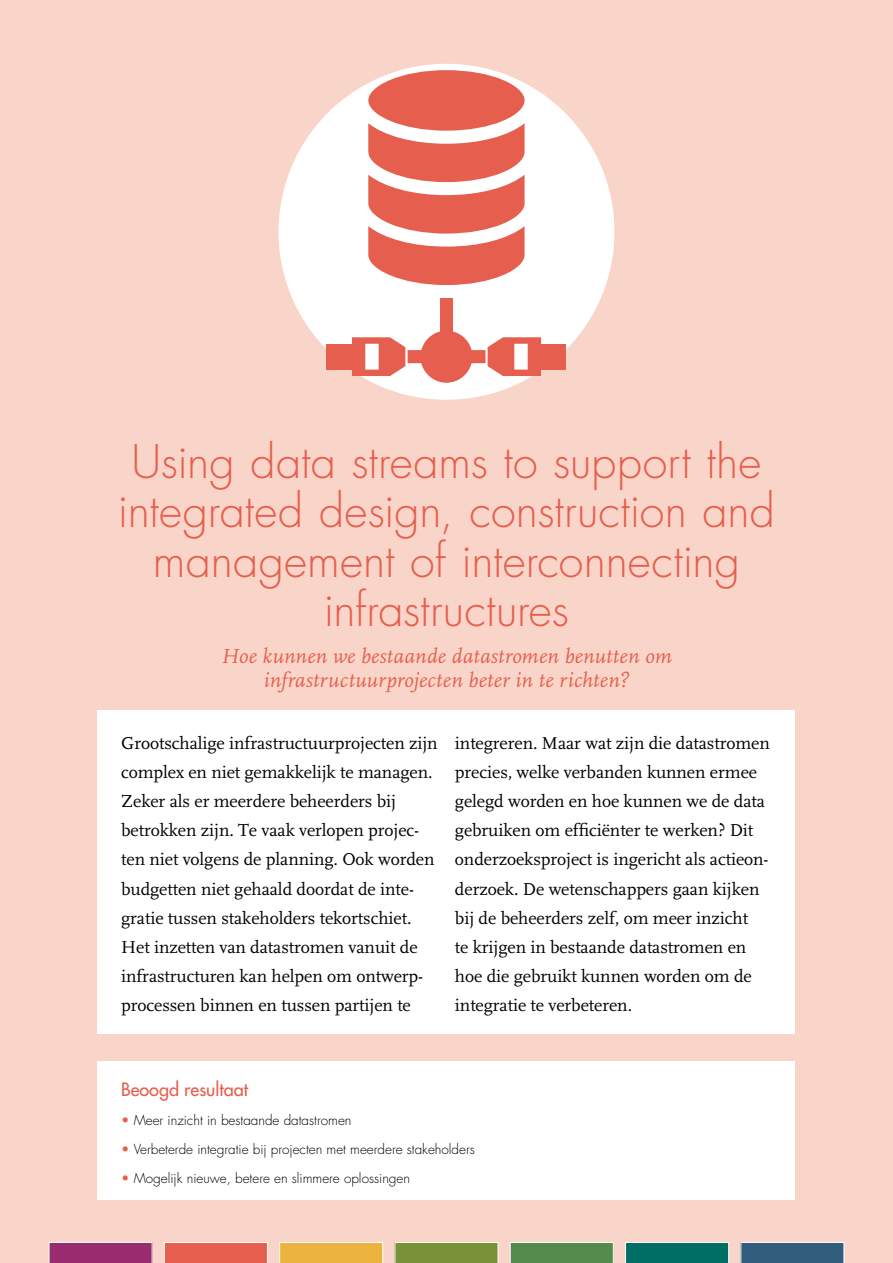
<style>
.page{position:relative;width:893px;height:1263px;background:#f9d5c9}
.page>*{position:absolute;margin:0;border:0;box-sizing:border-box;transform-origin:0 0}
.t1{font:300 45px/49.5px "Futura LT";color:#e65f4e;text-align:center}
.t2{font:italic 21.3px/24px "FF Scala";letter-spacing:.015em;color:#e65f4e;text-align:center}
.t3{font:18px/29.1px "FF Scala";letter-spacing:-.005em;color:#000}
.t4{font:18px "Futura LT";color:#e65f4e}
.t5{font:300 13.5px "Futura LT";color:#000}
.s1{color:#e65f4e}
</style>
<div class="page">
<div style="left:49px;top:1242px;width:103px;height:21px;background:#982c6f"></div>
<svg style="left:164px;top:1242px;width:104px;height:21px;background:#e76959"></svg>
<svg style="left:279px;top:1242px;width:104px;height:21px;background:#edb74a"></svg>
<div style="left:395px;top:1242px;width:103px;height:21px;background:#7a9137"></div>
<svg style="left:510px;top:1242px;width:104px;height:21px;background:#5f9255"></svg>
<svg style="left:625px;top:1242px;width:104px;height:21px;background:#10776e"></svg>
<svg style="left:740px;top:1242px;width:104px;height:21px;background:#3e6684"></svg>
<div style="left:279px;top:64px;width:335px;height:336px;background:#fff;border-radius:50%"></div>
<div style="left:98px;top:1061px;width:697px;height:138px;background:#fff"></div>
<div style="left:98px;top:710px;width:697px;height:324px;background:#fff"></div>
<div style="left:327px;top:344px;width:26px;height:26px;background:#e65f4e"></div>
<div style="left:540px;top:344px;width:26px;height:26px;background:#e65f4e"></div>
<svg style="left:352px;top:298px;width:189px;height:85px"></svg>
<svg style="left:368px;top:123px;width:157px;height:162px"></svg>
<div style="left:368px;top:70px;width:157px;height:61px;background:#e65f4e;border-radius:50%"></div>
<h1 class="t1" style="left:118px;top:440px;width:659px">Using data streams to support the integrated design, construction and management of interconnecting infrastructures</h1>
<p class="t2" style="left:221px;top:646px;width:452px">Hoe kunnen we bestaande datastromen benutten om infrastructuurprojecten beter in te richten?</p>
<p class="t3" style="left:121px;top:730px;width:318px">Grootschalige infrastructuurprojecten zijn complex en niet gemakkelijk te managen.<br>Zeker als er meerdere beheerders bij betrokken zijn. Te vaak verlopen projec&shy;ten niet volgens de planning. Ook worden budgetten niet gehaald doordat de inte&shy;gratie tussen stakeholders tekortschiet.<br>Het inzetten van datastromen vanuit de infrastructuren kan helpen om ontwerp&shy;processen binnen en tussen partijen te</p>
<p class="t3" style="left:455px;top:730px;width:316px">integreren. Maar wat zijn die datastromen precies, welke verbanden kunnen ermee gelegd worden en hoe kunnen we de data gebruiken om efficiënter te werken? Dit onderzoeksproject is ingericht als actieon&shy;derzoek. De wetenschappers gaan kijken bij de beheerders zelf, om meer inzicht<br>te krijgen in bestaande datastromen en hoe die gebruikt kunnen worden om de integratie te verbeteren.</p>
<p class="t4" style="left:121px;top:1080px;width:128px">Beoogd resultaat</p>
<p class="t5" style="left:121px;top:1113px;width:232px"><span class="s1">•</span> Meer inzicht in bestaande datastromen</p>
<p class="t5" style="left:121px;top:1142px;width:355px"><span class="s1">•</span> Verbeterde integratie bij projecten met meerdere stakeholders</p>
<p class="t5" style="left:121px;top:1172px;width:290px"><span class="s1">•</span> Mogelijk nieuwe, betere en slimmere oplossingen</p>
</div>
